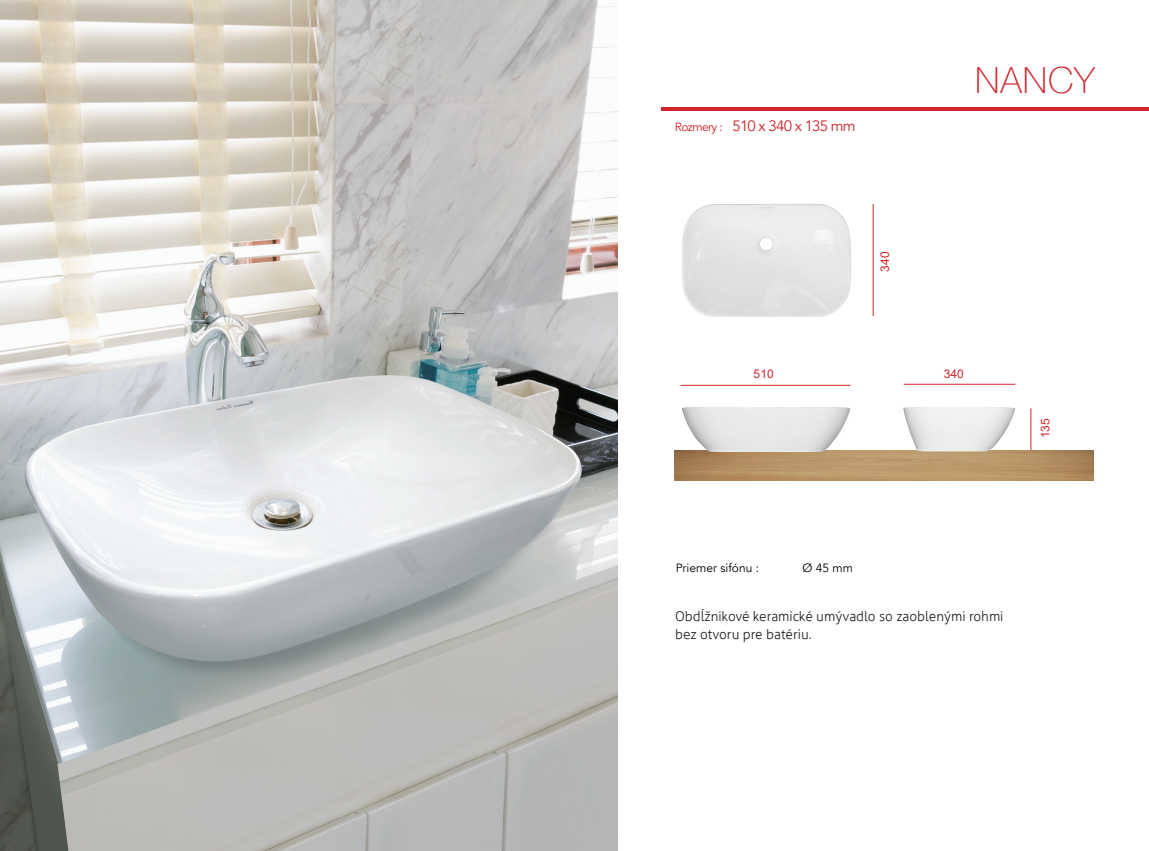
<style>
.page{position:relative;width:1149px;height:851px;background:#fff}
.page>*{position:absolute;margin:0;border:0;box-sizing:border-box;transform-origin:0 0}
.t1{font:100 36px "Helvetica Neue LT";letter-spacing:.025em;color:#d1232a}
.t2{font:15px "Avenir LT";letter-spacing:-.05em;color:#d1232a}
.t3{font:13.5px "alfalight";color:#231f20}
.t4{font:12px "Avenir LT";color:#000}
.t5{font:12px "Arial";color:#d1232a}
.s1{font-size:12px}
</style>
<div class="page">
<img style="left:0;top:0;width:617px;height:850px">
<hr style="left:680px;top:385px;width:170px;height:1px;background:#d1232a">
<hr style="left:903px;top:384px;width:112px;height:1px;background:#d1232a">
<hr style="left:872px;top:204px;width:1px;height:112px;background:#d1232a">
<hr style="left:1030px;top:408px;width:1px;height:42px;background:#d1232a">
<hr style="left:661px;top:107px;width:487px;height:3px;background:#d1232a">
<img style="left:674px;top:450px;width:419px;height:30px">
<img style="left:682px;top:204px;width:169px;height:113px">
<img style="left:681px;top:407px;width:170px;height:44px">
<img style="left:899px;top:407px;width:117px;height:44px">
<p class="t2" style="left:674px;top:117px;width:182px"><span class="s1">Rozmery :</span> 510 x 340 x 135 mm</p>
<p class="t1" style="left:974px;top:59px;width:121px">NANCY</p>
<p class="t5" style="left:876px;top:272px;width:22px;rotate:-90deg">340</p>
<p class="t5" style="left:753px;top:365px;width:22px">510</p>
<p class="t5" style="left:943px;top:365px;width:22px">340</p>
<p class="t5" style="left:1036px;top:438px;width:22px;rotate:-90deg">135</p>
<p class="t4" style="left:675px;top:560px;width:85px">Priemer sifónu :</p>
<p class="t4" style="left:802px;top:560px;width:52px">Ø 45 mm</p>
<p class="t3" style="left:675px;top:607px;width:330px">Obdĺžnikové keramické umývadlo so zaoblenými rohmi</p>
<p class="t3" style="left:675px;top:625px;width:138px">bez otvoru pre batériu.</p>
</div>
